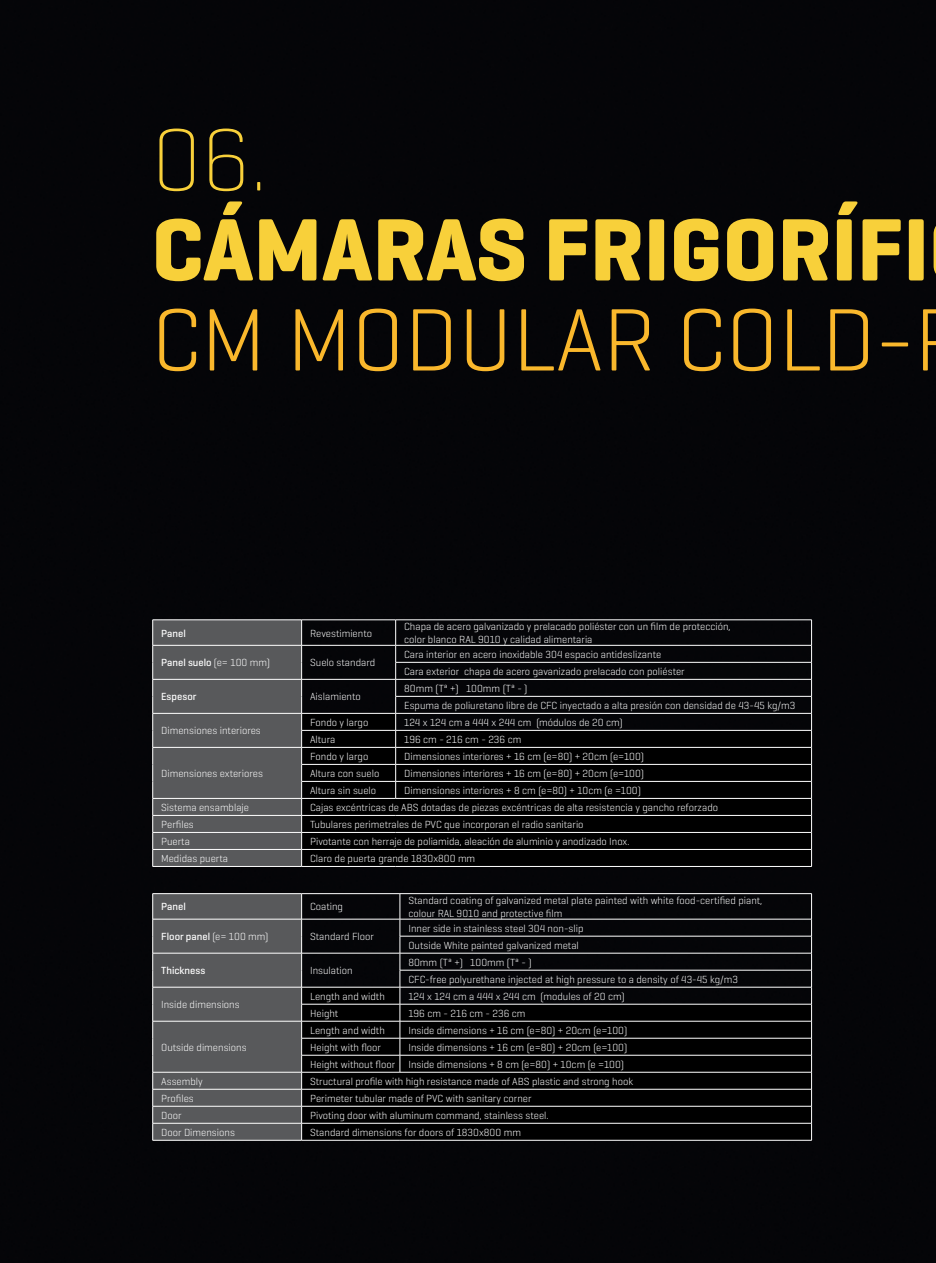
<style>
.page{position:relative;width:936px;height:1263px;background:#fff}
.page>*{position:absolute;margin:0;border:0;box-sizing:border-box;transform-origin:0 0}
.t1{font:700 90px "Geogrotesque";color:#f8d03a}
.t2{font:300 90px "Geogrotesque";color:#fab82c}
.t3{font:200 90px "Geogrotesque";color:#f8d03a}
.t4{font:300 10.5px/17px "Geogrotesque";color:#fff}
.t5{font:500 10.5px "Geogrotesque";color:#fff}
.s1{font-weight:300}
</style>
<div class="page">
<div style="left:0;top:0;width:935px;height:1263px;background:#050508"></div>
<div style="left:302px;top:714px;width:509px;height:152px;background:#000"></div>
<hr style="left:152px;top:619px;width:149px;height:1px;background:#fff">
<hr style="left:301px;top:619px;width:94px;height:1px;background:#fff">
<hr style="left:395px;top:619px;width:416px;height:1px;background:#fff">
<hr style="left:301px;top:645px;width:94px;height:1px;background:#fff">
<hr style="left:395px;top:645px;width:416px;height:1px;background:#fff">
<hr style="left:395px;top:662px;width:416px;height:1px;background:#fff">
<hr style="left:301px;top:679px;width:94px;height:1px;background:#fff">
<hr style="left:395px;top:679px;width:416px;height:1px;background:#fff">
<hr style="left:395px;top:696px;width:416px;height:1px;background:#fff">
<hr style="left:301px;top:713px;width:94px;height:1px;background:#fff">
<hr style="left:395px;top:713px;width:416px;height:1px;background:#fff">
<hr style="left:302px;top:730px;width:93px;height:1px;background:#fff">
<hr style="left:395px;top:730px;width:416px;height:1px;background:#fff">
<hr style="left:301px;top:747px;width:94px;height:1px;background:#fff">
<hr style="left:395px;top:747px;width:416px;height:1px;background:#fff">
<hr style="left:302px;top:764px;width:93px;height:1px;background:#fff">
<hr style="left:395px;top:764px;width:416px;height:1px;background:#fff">
<hr style="left:302px;top:781px;width:93px;height:1px;background:#fff">
<hr style="left:395px;top:781px;width:416px;height:1px;background:#fff">
<hr style="left:152px;top:866px;width:149px;height:1px;background:#fff">
<svg style="left:395px;top:620px;width:1px;height:178px"></svg>
<hr style="left:301px;top:798px;width:94px;height:1px;background:#fff">
<hr style="left:395px;top:798px;width:416px;height:1px;background:#fff">
<hr style="left:301px;top:815px;width:94px;height:1px;background:#fff">
<hr style="left:395px;top:815px;width:416px;height:1px;background:#fff">
<hr style="left:301px;top:866px;width:94px;height:1px;background:#fff">
<hr style="left:395px;top:866px;width:416px;height:1px;background:#fff">
<hr style="left:301px;top:832px;width:94px;height:1px;background:#fff">
<hr style="left:395px;top:832px;width:416px;height:1px;background:#fff">
<hr style="left:301px;top:849px;width:94px;height:1px;background:#fff">
<hr style="left:395px;top:849px;width:416px;height:1px;background:#fff">
<svg style="left:152px;top:620px;width:150px;height:246px;background:#5f6062"></svg>
<svg style="left:811px;top:620px;width:1px;height:246px"></svg>
<div style="left:302px;top:988px;width:509px;height:152px;background:#000"></div>
<hr style="left:152px;top:893px;width:149px;height:1px;background:#fff">
<hr style="left:301px;top:893px;width:99px;height:1px;background:#fff">
<hr style="left:400px;top:893px;width:411px;height:1px;background:#fff">
<hr style="left:301px;top:919px;width:99px;height:1px;background:#fff">
<hr style="left:400px;top:919px;width:411px;height:1px;background:#fff">
<hr style="left:399px;top:936px;width:412px;height:1px;background:#fff">
<hr style="left:301px;top:953px;width:99px;height:1px;background:#fff">
<hr style="left:400px;top:953px;width:411px;height:1px;background:#fff">
<hr style="left:399px;top:970px;width:412px;height:1px;background:#fff">
<hr style="left:301px;top:987px;width:99px;height:1px;background:#fff">
<hr style="left:400px;top:987px;width:411px;height:1px;background:#fff">
<hr style="left:302px;top:1004px;width:98px;height:1px;background:#fff">
<hr style="left:400px;top:1004px;width:411px;height:1px;background:#fff">
<hr style="left:301px;top:1021px;width:99px;height:1px;background:#fff">
<hr style="left:400px;top:1021px;width:411px;height:1px;background:#fff">
<hr style="left:302px;top:1038px;width:98px;height:1px;background:#fff">
<hr style="left:400px;top:1038px;width:411px;height:1px;background:#fff">
<hr style="left:302px;top:1055px;width:98px;height:1px;background:#fff">
<hr style="left:400px;top:1055px;width:411px;height:1px;background:#fff">
<hr style="left:152px;top:1140px;width:149px;height:1px;background:#fff">
<svg style="left:399px;top:894px;width:1px;height:178px"></svg>
<hr style="left:301px;top:1072px;width:99px;height:1px;background:#fff">
<hr style="left:400px;top:1072px;width:411px;height:1px;background:#fff">
<hr style="left:301px;top:1089px;width:99px;height:1px;background:#fff">
<hr style="left:400px;top:1089px;width:411px;height:1px;background:#fff">
<hr style="left:301px;top:1140px;width:99px;height:1px;background:#fff">
<hr style="left:400px;top:1140px;width:411px;height:1px;background:#fff">
<hr style="left:301px;top:1106px;width:99px;height:1px;background:#fff">
<hr style="left:400px;top:1106px;width:411px;height:1px;background:#fff">
<hr style="left:301px;top:1123px;width:99px;height:1px;background:#fff">
<hr style="left:400px;top:1123px;width:411px;height:1px;background:#fff">
<svg style="left:152px;top:894px;width:150px;height:246px;background:#5f6062"></svg>
<svg style="left:811px;top:894px;width:1px;height:246px"></svg>
<h1 class="t3" style="left:152px;top:104px;width:117px">06.</h1>
<h1 class="t1" style="left:152px;top:194px;width:778px">CÁMARAS FRIGORÍFI</h1>
<h1 class="t2" style="left:152px;top:284px;width:764px">CM MODULAR COLD-</h1>
<p class="t5" style="left:161px;top:626px;width:26px">Panel</p>
<p class="t4" style="left:310px;top:624px;width:63px">Revestimiento</p>
<p class="t4" style="left:404px;top:620px;width:328px;line-height:12.6px">Chapa de acero galvanizado y prelacado poliéster con un film de protección, color blanco RAL 9010 y calidad alimentaria</p>
<p class="t5" style="left:161px;top:656px;width:110px">Panel suelo <span class="s1">(e= 100 mm)</span></p>
<p class="t4" style="left:310px;top:654px;width:67px">Suelo standard</p>
<p class="t4" style="left:404px;top:645px;width:282px">Cara interior en acero inoxidable 304 espacio antideslizante<br>Cara exterior chapa de acero gavanizado prelacado con poliéster</p>
<p class="t5" style="left:161px;top:690px;width:37px">Espesor</p>
<p class="t4" style="left:310px;top:688px;width:52px">Aislamiento</p>
<p class="t4" style="left:404px;top:679px;width:392px">80mm (Tª +) 100mm (Tª - )<br>Espuma de poliuretano libre de CFC inyectado a alta presión con densidad de 43-45 kg/m3</p>
<p class="t4" style="left:161px;top:722px;width:101px">Dimensiones interiores</p>
<p class="t4" style="left:310px;top:713px;width:60px">Fondo y largo</p>
<p class="t4" style="left:404px;top:713px;width:220px">124 x 124 cm a 444 x 244 cm (módulos de 20 cm)</p>
<p class="t4" style="left:310px;top:730px;width:27px">Altura</p>
<p class="t4" style="left:404px;top:730px;width:119px">196 cm - 216 cm - 236 cm</p>
<p class="t4" style="left:161px;top:764px;width:103px">Dimensiones exteriores</p>
<p class="t4" style="left:310px;top:747px;width:60px">Fondo y largo</p>
<p class="t4" style="left:404px;top:747px;width:241px">Dimensiones interiores + 16 cm (e=80) + 20cm (e=100)</p>
<p class="t4" style="left:310px;top:764px;width:71px">Altura con suelo</p>
<p class="t4" style="left:404px;top:764px;width:241px">Dimensiones interiores + 16 cm (e=80) + 20cm (e=100)</p>
<p class="t4" style="left:310px;top:781px;width:68px">Altura sin suelo</p>
<p class="t4" style="left:404px;top:781px;width:238px">Dimensiones interiores + 8 cm (e=80) + 10cm (e =100)</p>
<p class="t4" style="left:161px;top:798px;width:89px">Sistema ensamblaje</p>
<p class="t4" style="left:310px;top:798px;width:409px">Cajas excéntricas de ABS dotadas de piezas excéntricas de alta resistencia y gancho reforzado</p>
<p class="t4" style="left:161px;top:815px;width:34px">Perfiles</p>
<p class="t4" style="left:310px;top:815px;width:275px">Tubulares perimetrales de PVC que incorporan el radio sanitario</p>
<p class="t4" style="left:161px;top:832px;width:30px">Puerta</p>
<p class="t4" style="left:310px;top:832px;width:321px">Pivotante con herraje de poliamida, aleación de aluminio y anodizado Inox.</p>
<p class="t4" style="left:161px;top:849px;width:68px">Medidas puerta</p>
<p class="t4" style="left:310px;top:849px;width:167px">Claro de puerta grande 1830x800 mm</p>
<p class="t5" style="left:161px;top:900px;width:26px">Panel</p>
<p class="t4" style="left:310px;top:898px;width:34px">Coating</p>
<p class="t4" style="left:408px;top:894px;width:355px;line-height:12.6px">Standard coating of galvanized metal plate painted with white food-certified piant, colour RAL 9010 and protective film</p>
<p class="t5" style="left:161px;top:930px;width:109px">Floor panel <span class="s1">(e= 100 mm)</span></p>
<p class="t4" style="left:310px;top:928px;width:65px">Standard Floor</p>
<p class="t4" style="left:408px;top:919px;width:177px">Inner side in stainless steel 304 non-slip<br>Outside White painted galvanized metal</p>
<p class="t5" style="left:161px;top:964px;width:46px">Thickness</p>
<p class="t4" style="left:310px;top:962px;width:44px">Insulation</p>
<p class="t4" style="left:408px;top:953px;width:331px">80mm (Tª +) 100mm (Tª - )<br>CFC-free polyurethane injected at high pressure to a density of 43-45 kg/m3</p>
<p class="t4" style="left:161px;top:996px;width:80px">Inside dimensions</p>
<p class="t4" style="left:310px;top:987px;width:76px">Length and width</p>
<p class="t4" style="left:408px;top:987px;width:218px">124 x 124 cm a 444 x 244 cm (modules of 20 cm)</p>
<p class="t4" style="left:310px;top:1004px;width:30px">Height</p>
<p class="t4" style="left:408px;top:1004px;width:119px">196 cm - 216 cm - 236 cm</p>
<p class="t4" style="left:161px;top:1038px;width:87px">Outside dimensions</p>
<p class="t4" style="left:310px;top:1021px;width:76px">Length and width</p>
<p class="t4" style="left:408px;top:1021px;width:220px">Inside dimensions + 16 cm (e=80) + 20cm (e=100)</p>
<p class="t4" style="left:310px;top:1038px;width:72px">Height with floor</p>
<p class="t4" style="left:310px;top:1038px;width:318px;text-indent:98px">Inside dimensions + 16 cm (e=80) + 20cm (e=100)<br>Height without floor Inside dimensions + 8 cm (e=80) + 10cm (e =100)</p>
<p class="t4" style="left:161px;top:1072px;width:43px">Assembly</p>
<p class="t4" style="left:310px;top:1072px;width:324px">Structural profile with high resistance made of ABS plastic and strong hook</p>
<p class="t4" style="left:161px;top:1089px;width:34px">Profiles</p>
<p class="t4" style="left:310px;top:1089px;width:223px">Perimeter tubular made of PVC with sanitary corner</p>
<p class="t4" style="left:161px;top:1106px;width:22px">Door</p>
<p class="t4" style="left:310px;top:1106px;width:240px">Pivoting door with aluminum command, stainless steel.</p>
<p class="t4" style="left:161px;top:1123px;width:75px">Door Dimensions</p>
<p class="t4" style="left:310px;top:1123px;width:212px">Standard dimensions for doors of 1830x800 mm</p>
</div>
